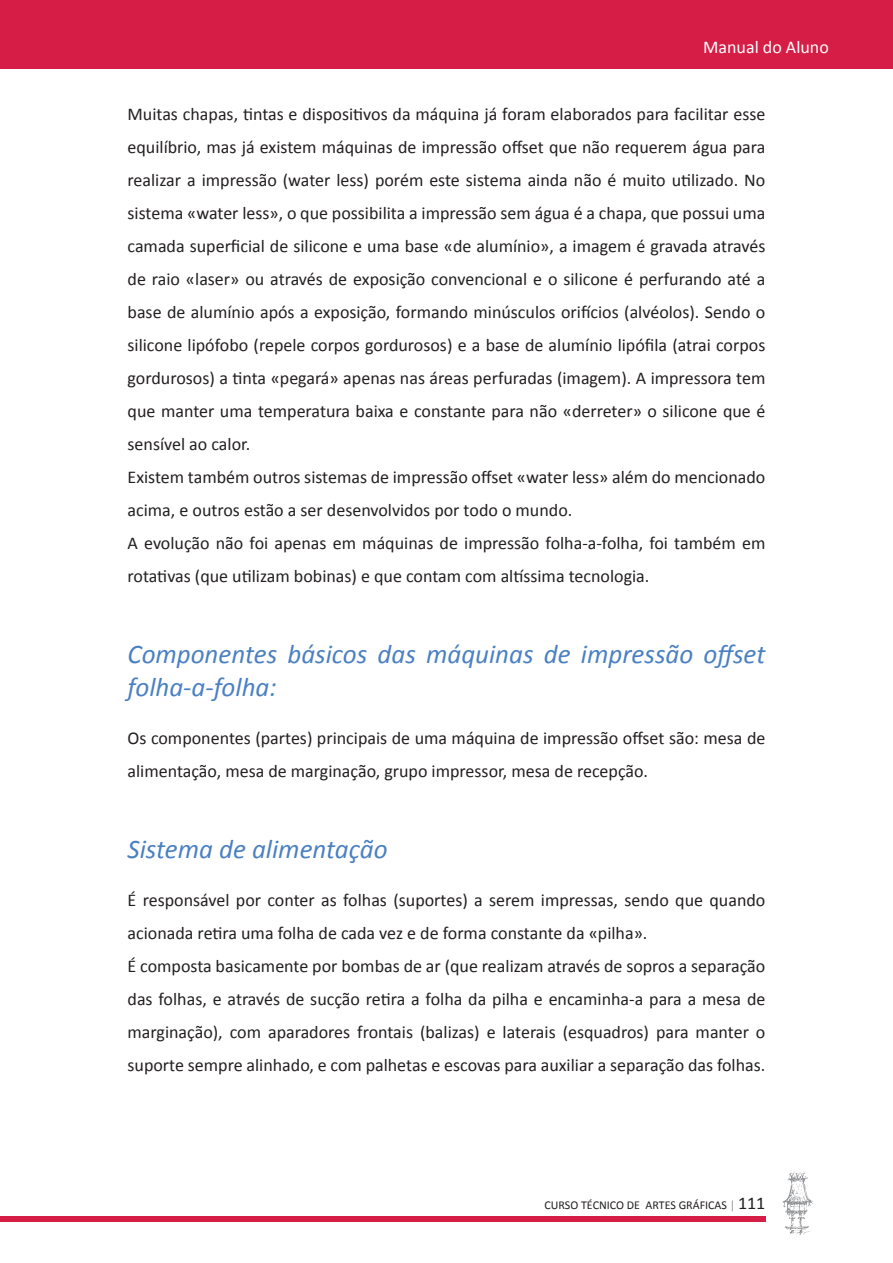
<style>
.page{position:relative;width:893px;height:1263px;background:#fff}
.page>*{position:absolute;margin:0;border:0;box-sizing:border-box;transform-origin:0 0}
.Tx_Subtítulo{font:italic 27px/33px "Calibri";color:#4a80c2}
.Tx_Normal{font:18px/33px "Calibri";color:#231f20}
.t1{font:18px "Calibri";color:#fff}
.t2{font:12px "Calibri";color:#231f20}
.s1{color:#8f9194}
.s2{font-size:18px}
</style>
<div class="page">
<div style="left:0;top:1216px;width:765px;height:5px;background:#d61d46"></div>
<div style="left:0;top:0;width:893px;height:68px;background:#d61d46"></div>
<svg style="left:783px;top:1171px;width:30px;height:64px"></svg>
<p class="t1" style="left:703px;top:35px;width:127px">Manual do Aluno</p>
<p class="Tx_Normal" style="left:128px;top:97px;width:639px;text-align:justify">Muitas chapas, tintas e dispositivos da máquina já foram elaborados para facilitar esse equilíbrio, mas já existem máquinas de impressão offset que não requerem água para realizar a impressão (water less) porém este sistema ainda não é muito utilizado. No sistema «water less», o que possibilita a impressão sem água é a chapa, que possui uma camada superficial de silicone e uma base «de alumínio», a imagem é gravada através de raio «laser» ou através de exposição convencional e o silicone é perfurando até a base de alumínio após a exposição, formando minúsculos orifícios (alvéolos). Sendo o silicone lipófobo (repele corpos gordurosos) e a base de alumínio lipófila (atrai corpos gordurosos) a tinta «pegará» apenas nas áreas perfuradas (imagem). A impressora tem que manter uma temperatura baixa e constante para não «derreter» o silicone que é sensível ao calor.</p>
<p class="Tx_Normal" style="left:128px;top:460px;width:639px">Existem também outros sistemas de impressão offset «water less» além do mencionado acima, e outros estão a ser desenvolvidos por todo o mundo.</p>
<p class="Tx_Normal" style="left:128px;top:526px;width:639px">A evolução não foi apenas em máquinas de impressão folha-a-folha, foi também em rotativas (que utilizam bobinas) e que contam com altíssima tecnologia.</p>
<p class="Tx_Subtítulo" style="left:128px;top:636px;width:639px">Componentes básicos das máquinas de impressão offset folha-a-folha:</p>
<p class="Tx_Normal" style="left:128px;top:721px;width:639px">Os componentes (partes) principais de uma máquina de impressão offset são: mesa de alimentação, mesa de marginação, grupo impressor, mesa de recepção.</p>
<p class="Tx_Subtítulo" style="left:128px;top:831px;width:261px">Sistema de alimentação</p>
<p class="Tx_Normal" style="left:128px;top:883px;width:639px">É responsável por conter as folhas (suportes) a serem impressas, sendo que quando acionada retira uma folha de cada vez e de forma constante da «pilha».</p>
<p class="Tx_Normal" style="left:128px;top:949px;width:639px;text-align:justify">É composta basicamente por bombas de ar (que realizam através de sopros a separação das folhas, e através de sucção retira a folha da pilha e encaminha-a para a mesa de marginação), com aparadores frontais (balizas) e laterais (esquadros) para manter o suporte sempre alinhado, e com palhetas e escovas para auxiliar a separação das folhas.</p>
<p class="t2" style="left:544px;top:1197px;width:222px">CURSO TÉCNICO DE ARTES GRÁFICAS <span class="s1">|</span> <span class="s2">111</span></p>
</div>
